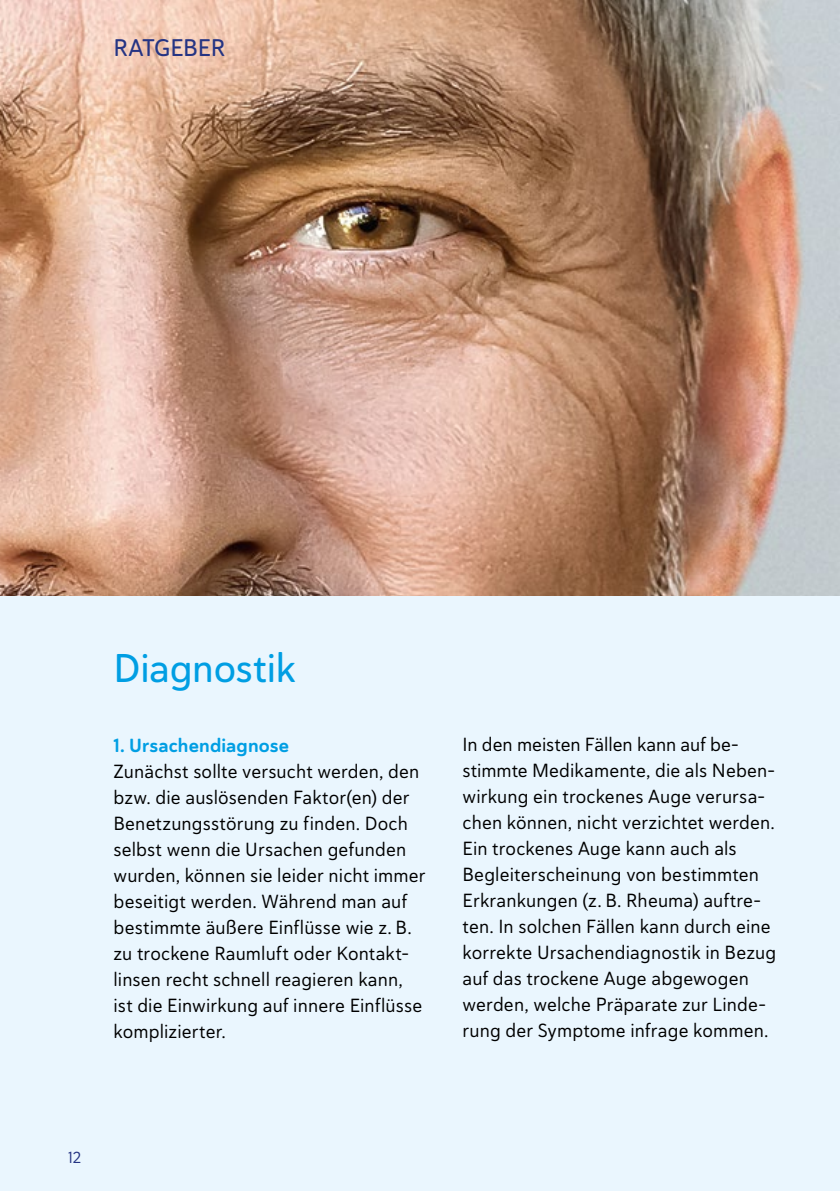
<style>
.page{position:relative;width:840px;height:1191px;background:#fff}
.page>*{position:absolute;margin:0;border:0;box-sizing:border-box;transform-origin:0 0}
.t1{font:40px "Haboro Soft Nor Med";letter-spacing:-.005em;color:#009ee3}
.t2{font:24px "Haboro Soft Nor Med";letter-spacing:-.015em;color:#253483}
.t3{font:19px/26px "Haboro Soft Nor Reg";letter-spacing:.005em;color:#000}
.t4{font:19px "Haboro Soft Nor Bol";letter-spacing:.01em;color:#009ee3}
.t5{font:16px "Haboro Soft Nor Reg";color:#253483}
</style>
<div class="page">
<div style="left:0;top:510px;width:839px;height:681px;background:#eaf6fe"></div>
<img style="left:0;top:0;width:839px;height:595px">
<p class="t2" style="left:113px;top:32px;width:113px">RATGEBER</p>
<h1 class="t1" style="left:113px;top:642px;width:184px">Diagnostik</h1>
<p class="t4" style="left:113px;top:732px;width:177px">1. Ursachendiagnose</p>
<p class="t3" style="left:113px;top:757px;width:313px">Zunächst sollte versucht werden, den bzw. die auslösenden Faktor(en) der Benetzungsstörung zu finden. Doch selbst wenn die Ursachen gefunden wurden, können sie leider nicht immer beseitigt werden. Während man auf bestimmte äußere Einflüsse wie z. B. zu trockene Raumluft oder Kontakt&shy;linsen recht schnell reagieren kann, ist die Einwirkung auf innere Einflüsse komplizierter.</p>
<p class="t3" style="left:462px;top:731px;width:315px">In den meisten Fällen kann auf be&shy;stimmte Medikamente, die als Neben&shy;wirkung ein trockenes Auge verursa&shy;chen können, nicht verzichtet werden.<br>Ein trockenes Auge kann auch als Begleiterscheinung von bestimmten Erkrankungen (z. B. Rheuma) auftre&shy;ten. In solchen Fällen kann durch eine korrekte Ursachendiagnostik in Bezug auf das trockene Auge abgewogen werden, welche Präparate zur Linde&shy;rung der Symptome infrage kommen.</p>
<p class="t5" style="left:68px;top:1147px;width:15px">12</p>
</div>
